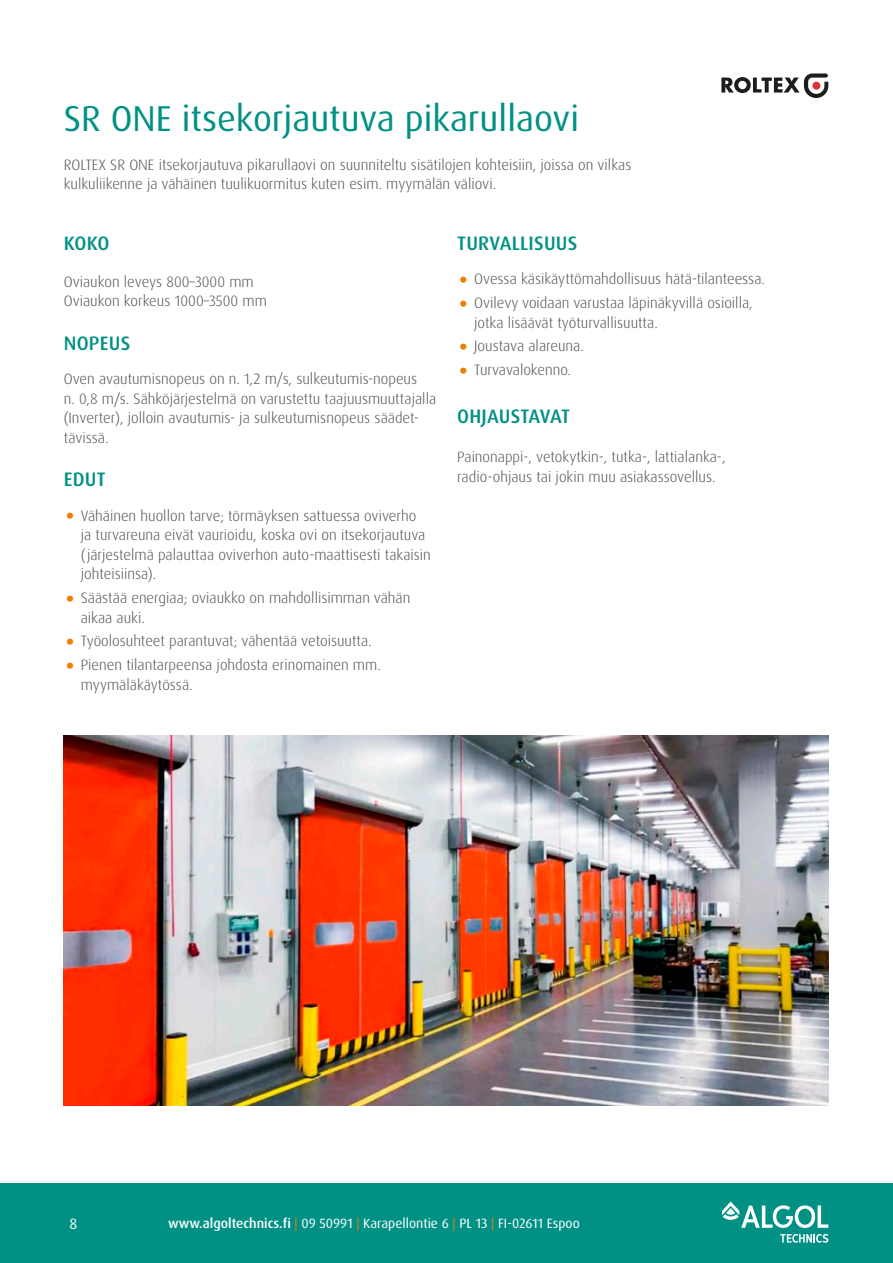
<style>
.page{position:relative;width:893px;height:1263px;background:#fff}
.page>*{position:absolute;margin:0;border:0;box-sizing:border-box;transform-origin:0 0}
.t1{font:36px "Dax Pro";color:#009184}
.t2{font:500 19.5px "Dax Pro";letter-spacing:.01em;color:#009184}
.t3{font:300 15px/19.5px "Dax Pro";color:#4b4b4a}
.t4{font:15px "Dax Pro";color:#fff}
.t5{font:13.5px "Dax Pro";color:#fff}
.s1{font-size:43.5px;color:#ef7d00}
.s2{font-weight:500}
.s3{color:#ef7d00}
</style>
<div class="page">
<div style="left:0;top:1183px;width:893px;height:80px;background:#009184"></div>
<svg style="left:780px;top:1234px;width:48px;height:8px"></svg>
<svg style="left:722px;top:1201px;width:106px;height:27px"></svg>
<svg style="left:721px;top:74px;width:107px;height:24px"></svg>
<img style="left:64px;top:735px;width:764px;height:371px">
<h1 class="t1" style="left:64px;top:95px;width:517px">SR ONE itsekorjautuva pikarullaovi</h1>
<p class="t3" style="left:64px;top:155px;width:569px">ROLTEX SR ONE itsekorjautuva pikarullaovi on suunniteltu sisätilojen kohteisiin, joissa on vilkas kulkuliikenne ja vähäinen tuulikuormitus kuten esim. myymälän väliovi.</p>
<h2 class="t2" style="left:64px;top:230px;width:47px">KOKO</h2>
<p class="t3" style="left:64px;top:272px;width:205px">Oviaukon leveys 800–3000 mm<br>Oviaukon korkeus 1000–3500 mm</p>
<h2 class="t2" style="left:64px;top:330px;width:68px">NOPEUS</h2>
<p class="t3" style="left:64px;top:369px;width:374px">Oven avautumisnopeus on n. 1,2 m/s, sulkeutumis-nopeus<br>n. 0,8 m/s. Sähköjärjestelmä on varustettu taajuusmuuttajalla (Inverter), jolloin avautumis- ja sulkeutumisnopeus säädet&shy;tävissä.</p>
<h2 class="t2" style="left:64px;top:467px;width:43px">EDUT</h2>
<p class="t3" style="left:81px;top:506px;width:352px;text-indent:-17px"><span class="s1">•</span> Vähäinen huollon tarve; törmäyksen sattuessa oviverho<br>ja turvareuna eivät vaurioidu, koska ovi on itsekorjautuva (järjestelmä palauttaa oviverhon auto-maattisesti takaisin johteisiinsa).</p>
<p class="t3" style="left:81px;top:588px;width:331px;text-indent:-17px"><span class="s1">•</span> Säästää energiaa; oviaukko on mahdollisimman vähän aikaa auki.</p>
<p class="t3" style="left:64px;top:631px;width:310px"><span class="s1">•</span> Työolosuhteet parantuvat; vähentää vetoisuutta.</p>
<p class="t3" style="left:81px;top:655px;width:302px;text-indent:-17px"><span class="s1">•</span> Pienen tilantarpeensa johdosta erinomainen mm. myymäläkäytössä.</p>
<h2 class="t2" style="left:457px;top:230px;width:122px">TURVALLISUUS</h2>
<p class="t3" style="left:457px;top:269px;width:309px"><span class="s1">•</span> Ovessa käsikäyttömahdollisuus hätä-tilanteessa.</p>
<p class="t3" style="left:474px;top:293px;width:280px;text-indent:-17px"><span class="s1">•</span> Ovilevy voidaan varustaa läpinäkyvillä osioilla, jotka lisäävät työturvallisuutta.</p>
<p class="t3" style="left:457px;top:336px;width:128px"><span class="s1">•</span> Joustava alareuna.</p>
<p class="t3" style="left:457px;top:360px;width:115px"><span class="s1">•</span> Turvavalokenno.</p>
<h2 class="t2" style="left:457px;top:403px;width:114px">OHJAUSTAVAT</h2>
<p class="t3" style="left:457px;top:447px;width:270px">Painonappi-, vetokytkin-, tutka-, lattialanka-, radio-ohjaus tai jokin muu asiakassovellus.</p>
<p class="t4" style="left:69px;top:1214px;width:9px">8</p>
<p class="t5" style="left:168px;top:1215px;width:413px"><span class="s2">www.algoltechnics.fi</span> <span class="s3">|</span> 09 50991 <span class="s3">|</span> Karapellontie 6 <span class="s3">|</span> PL 13 <span class="s3">|</span> FI-02611 Espoo</p>
</div>
